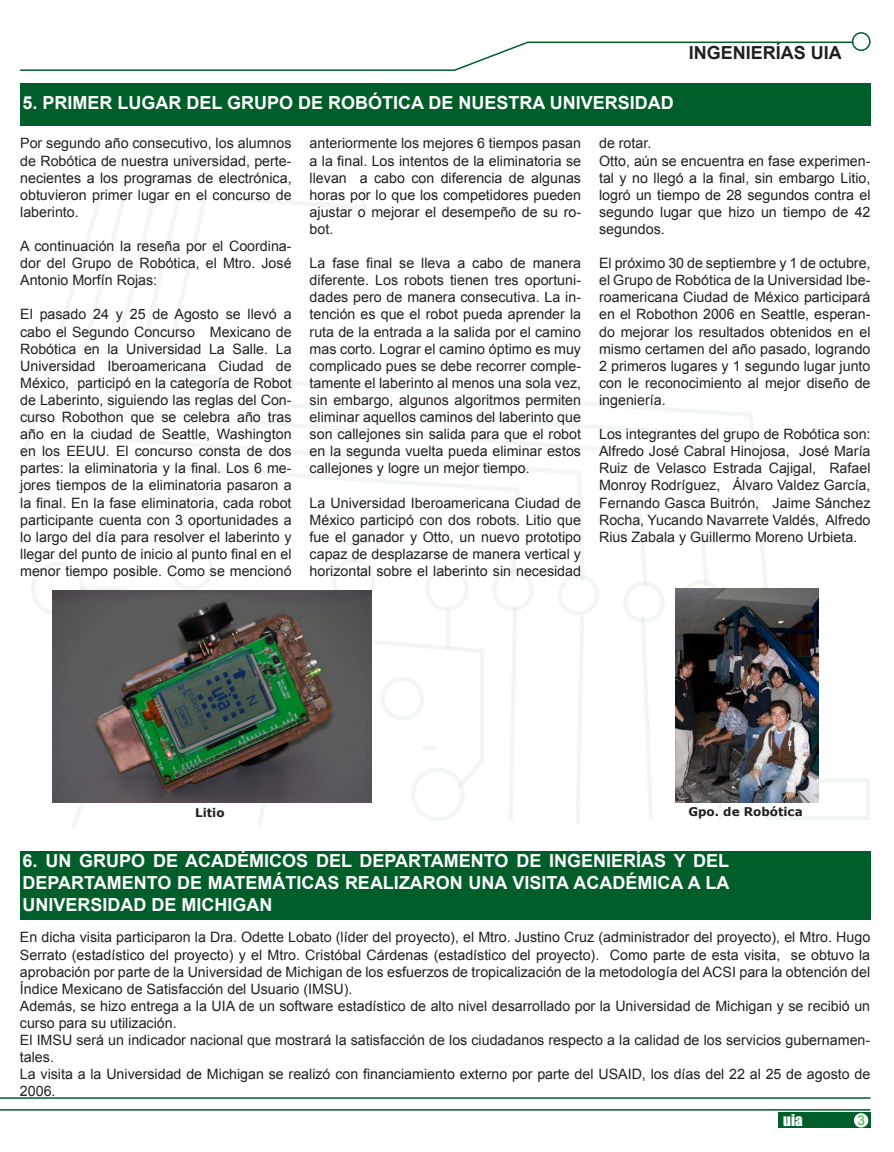
<style>
.page{position:relative;width:894px;height:1152px;background:#fff}
.page>*{position:absolute;margin:0;border:0;box-sizing:border-box;transform-origin:0 0}
.t1{font:700 18px/21.6px "Arial";color:#fff;text-align:justify}
.t2{font:700 18px "Arial";color:#231f20}
.t3{font:15px "Impact";color:#fff}
.t4{font:14.25px/17.1px "Arial";color:#231f20;text-align:justify}
.t5{font:13.5px "Arial";color:#40ad49}
.t6{font:700 12px "Verdana";color:#231f20}
</style>
<div class="page">
<div style="left:31px;top:562px;width:54px;height:54px;border:5px solid #005e2a;border-radius:50%"></div>
<svg style="left:78px;top:585px;width:406px;height:207px"></svg>
<div style="left:411px;top:767px;width:54px;height:54px;border:5px solid #005e2a;border-radius:50%"></div>
<div style="left:446px;top:610px;width:5px;height:40px;background:#f3f7f4"></div>
<div style="left:425px;top:567px;width:44px;height:44px;border:5px solid #005e2a;border-radius:50%"></div>
<svg style="left:509px;top:611px;width:8px;height:210px"></svg>
<svg style="left:576px;top:616px;width:8px;height:208px"></svg>
<svg style="left:641px;top:615px;width:14px;height:205px"></svg>
<svg style="left:718px;top:803px;width:5px;height:16px"></svg>
<svg style="left:766px;top:625px;width:104px;height:195px"></svg>
<div style="left:492px;top:569px;width:42px;height:42px;border:5px solid #005e2a;border-radius:50%"></div>
<div style="left:557px;top:574px;width:42px;height:42px;border:5px solid #005e2a;border-radius:50%"></div>
<div style="left:623px;top:581px;width:42px;height:42px;border:5px solid #005e2a;border-radius:50%"></div>
<div style="left:744px;top:586px;width:42px;height:42px;border:5px solid #005e2a;border-radius:50%"></div>
<svg style="left:58px;top:196px;width:41px;height:386px"></svg>
<svg style="left:99px;top:184px;width:60px;height:404px"></svg>
<svg style="left:128px;top:185px;width:32px;height:403px"></svg>
<svg style="left:160px;top:187px;width:610px;height:407px"></svg>
<div style="left:380px;top:677px;width:44px;height:44px;border:5px solid #005e2a;border-radius:50%"></div>
<div style="left:423px;top:745px;width:13px;height:5px;background:#f3f7f4"></div>
<svg style="left:71px;top:803px;width:194px;height:26px"></svg>
<img style="left:53px;top:591px;width:318px;height:212px">
<img style="left:676px;top:589px;width:142px;height:214px">
<div style="left:778px;top:1112px;width:93px;height:16px;background:#005e2a"></div>
<div style="left:854px;top:1113px;width:14px;height:15px;background:#fff;border-radius:50%"></div>
<div style="left:20px;top:83px;width:851px;height:42px;background:#005e2a"></div>
<div style="left:20px;top:852px;width:851px;height:68px;background:#005e2a"></div>
<svg style="left:0;top:1109px;width:871px;height:2px;background:#3f855e"></svg>
<svg style="left:0;top:1097px;width:871px;height:2px;background:#3f855e"></svg>
<svg style="left:20px;top:41px;width:835px;height:30px"></svg>
<div style="left:852px;top:32px;width:19px;height:19px;border:2px solid #005e2a;border-radius:50%"></div>
<p class="t1" style="left:23px;top:94px;width:653px">5. PRIMER LUGAR DEL GRUPO DE ROBÓTICA DE NUESTRA UNIVERSIDAD</p>
<p class="t2" style="left:689px;top:46px;width:155px">INGENIERÍAS UIA</p>
<p class="t4" style="left:20px;top:136px;width:273px">Por segundo año consecutivo, los alumnos de Robótica de nuestra universidad, perte&shy;necientes a los programas de electrónica, obtuvieron primer lugar en el concurso de laberinto.</p>
<p class="t4" style="left:20px;top:238px;width:273px">A continuación la reseña por el Coordina&shy;dor del Grupo de Robótica, el Mtro. José Antonio Morfín Rojas:</p>
<p class="t4" style="left:20px;top:307px;width:273px">El pasado 24 y 25 de Agosto se llevó a cabo el Segundo Concurso Mexicano de Robótica en la Universidad La Salle. La Universidad Iberoamericana Ciudad de México, participó en la categoría de Robot de Laberinto, siguiendo las reglas del Con&shy;curso Robothon que se celebra año tras año en la ciudad de Seattle, Washington en los EEUU. El concurso consta de dos partes: la eliminatoria y la final. Los 6 me&shy;jores tiempos de la eliminatoria pasaron a la final. En la fase eliminatoria, cada robot participante cuenta con 3 oportunidades a lo largo del día para resolver el laberinto y llegar del punto de inicio al punto final en el menor tiempo posible. Como se mencionó</p>
<p class="t4" style="left:310px;top:136px;width:273px">anteriormente los mejores 6 tiempos pasan a la final. Los intentos de la eliminatoria se llevan a cabo con diferencia de algunas horas por lo que los competidores pueden ajustar o mejorar el desempeño de su ro&shy;bot.</p>
<p class="t4" style="left:310px;top:255px;width:273px">La fase final se lleva a cabo de manera diferente. Los robots tienen tres oportuni&shy;dades pero de manera consecutiva. La in&shy;tención es que el robot pueda aprender la ruta de la entrada a la salida por el camino mas corto. Lograr el camino óptimo es muy complicado pues se debe recorrer comple&shy;tamente el laberinto al menos una sola vez, sin embargo, algunos algoritmos permiten eliminar aquellos caminos del laberinto que son callejones sin salida para que el robot en la segunda vuelta pueda eliminar estos callejones y logre un mejor tiempo.</p>
<p class="t4" style="left:310px;top:495px;width:273px">La Universidad Iberoamericana Ciudad de México participó con dos robots. Litio que fue el ganador y Otto, un nuevo prototipo capaz de desplazarse de manera vertical y horizontal sobre el laberinto sin necesidad</p>
<p class="t4" style="left:599px;top:136px;width:273px;text-align:left">de rotar.<br>Otto, aún se encuentra en fase experimen&shy;tal y no llegó a la final, sin embargo Litio, logró un tiempo de 28 segundos contra el segundo lugar que hizo un tiempo de 42 segundos.</p>
<p class="t4" style="left:599px;top:255px;width:273px">El próximo 30 de septiembre y 1 de octubre, el Grupo de Robótica de la Universidad Ibe&shy;roamericana Ciudad de México participará en el Robothon 2006 en Seattle, esperan&shy;do mejorar los resultados obtenidos en el mismo certamen del año pasado, logrando 2 primeros lugares y 1 segundo lugar junto con le reconocimiento al mejor diseño de ingeniería.</p>
<p class="t4" style="left:599px;top:426px;width:273px">Los integrantes del grupo de Robótica son:<br>Alfredo José Cabral Hinojosa, José María Ruiz de Velasco Estrada Cajigal, Rafael Monroy Rodríguez, Álvaro Valdez García, Fernando Gasca Buitrón, Jaime Sánchez Rocha, Yucando Navarrete Valdés, Alfredo Rius Zabala y Guillermo Moreno Urbieta.</p>
<p class="t6" style="left:195px;top:807px;width:31px">Litio</p>
<p class="t6" style="left:689px;top:806px;width:116px">Gpo. de Robótica</p>
<p class="t1" style="left:23px;top:852px;width:709px">6. UN GRUPO DE ACADÉMICOS DEL DEPARTAMENTO DE INGENIERÍAS Y DEL DEPARTAMENTO DE MATEMÁTICAS REALIZARON UNA VISITA ACADÉMICA A LA UNIVERSIDAD DE MICHIGAN</p>
<p class="t4" style="left:20px;top:930px;width:852px;text-align:left">En dicha visita participaron la Dra. Odette Lobato (líder del proyecto), el Mtro. Justino Cruz (administrador del proyecto), el Mtro. Hugo Serrato (estadístico del proyecto) y el Mtro. Cristóbal Cárdenas (estadístico del proyecto). Como parte de esta visita, se obtuvo la aprobación por parte de la Universidad de Michigan de los esfuerzos de tropicalización de la metodología del ACSI para la obtención del Índice Mexicano de Satisfacción del Usuario (IMSU).<br>Además, se hizo entrega a la UIA de un software estadístico de alto nivel desarrollado por la Universidad de Michigan y se recibió un curso para su utilización.<br>El IMSU será un indicador nacional que mostrará la satisfacción de los ciudadanos respecto a la calidad de los servicios gubernamen&shy;tales.<br>La visita a la Universidad de Michigan se realizó con financiamiento externo por parte del USAID, los días del 22 al 25 de agosto de 2006.</p>
<p class="t3" style="left:783px;top:1112px;width:21px">uia</p>
<p class="t5" style="left:857px;top:1114px;width:9px">3</p>
</div>
